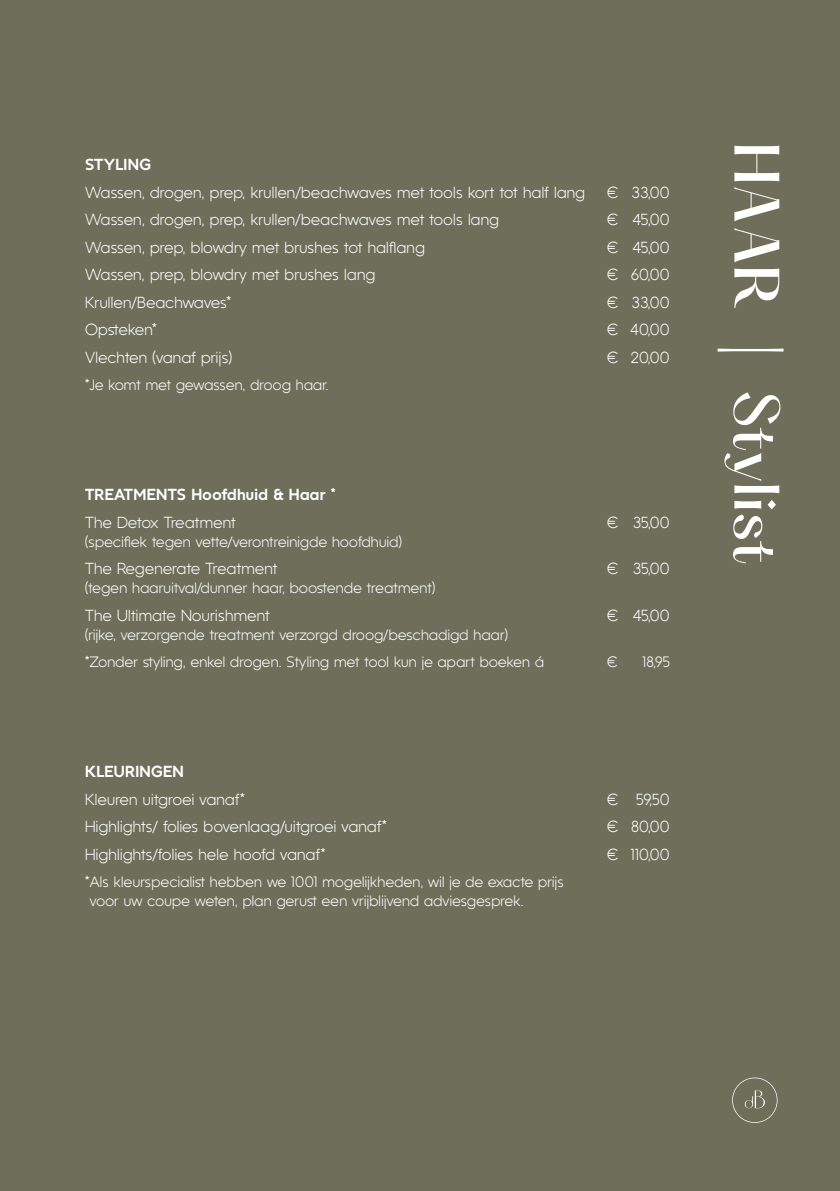
<style>
.page{position:relative;width:840px;height:1191px;background:#fff}
.page>*{position:absolute;margin:0;border:0;box-sizing:border-box;transform-origin:0 0}
.t1{font:500 56px "PP Hatton";letter-spacing:-.01em;color:#fff}
.t2{font:16px "Kontora";letter-spacing:.02em;color:#fff}
.t3{font:800 16px "Kontora";letter-spacing:.02em;color:#fff}
.t4{font:15px/27.6px "Kontora";letter-spacing:.02em;color:#fff}
</style>
<div class="page">
<div style="left:0;top:0;width:839px;height:1191px;background:#6e6e5b"></div>
<svg style="left:732px;top:1077px;width:45px;height:46px"></svg>
<p class="t3" style="left:85px;top:153px;width:67px">STYLING</p>
<p class="t2" style="left:85px;top:182px;width:501px">Wassen, drogen, prep, krullen/beachwaves met tools kort tot half lang</p>
<p class="t2" style="left:607px;top:182px;width:64px">€ 33,00</p>
<p class="t2" style="left:85px;top:209px;width:415px">Wassen, drogen, prep, krullen/beachwaves met tools lang</p>
<p class="t2" style="left:607px;top:209px;width:64px">€ 45,00</p>
<p class="t2" style="left:85px;top:237px;width:341px">Wassen, prep, blowdry met brushes tot halflang</p>
<p class="t2" style="left:607px;top:237px;width:64px">€ 45,00</p>
<p class="t2" style="left:85px;top:264px;width:291px">Wassen, prep, blowdry met brushes lang</p>
<p class="t2" style="left:607px;top:264px;width:64px">€ 60,00</p>
<p class="t2" style="left:85px;top:292px;width:148px">Krullen/Beachwaves*</p>
<p class="t2" style="left:607px;top:292px;width:64px">€ 33,00</p>
<p class="t2" style="left:85px;top:319px;width:73px">Opsteken*</p>
<p class="t2" style="left:607px;top:319px;width:64px">€ 40,00</p>
<p class="t2" style="left:85px;top:347px;width:148px">Vlechten (vanaf prijs)</p>
<p class="t2" style="left:607px;top:347px;width:64px">€ 20,00</p>
<p class="t4" style="left:85px;top:371px;width:245px">*Je komt met gewassen, droog haar.</p>
<p class="t3" style="left:85px;top:483px;width:252px">TREATMENTS Hoofdhuid &amp; Haar *</p>
<p class="t2" style="left:85px;top:512px;width:152px">The Detox Treatment</p>
<p class="t2" style="left:607px;top:512px;width:64px">€ 35,00</p>
<p class="t4" style="left:85px;top:527px;width:318px">(specifiek tegen vette/verontreinigde hoofdhuid)</p>
<p class="t2" style="left:85px;top:558px;width:194px">The Regenerate Treatment</p>
<p class="t2" style="left:607px;top:558px;width:64px">€ 35,00</p>
<p class="t4" style="left:85px;top:574px;width:351px">(tegen haaruitval/dunner haar, boostende treatment)</p>
<p class="t2" style="left:85px;top:605px;width:186px">The Ultimate Nourishment</p>
<p class="t2" style="left:607px;top:605px;width:64px">€ 45,00</p>
<p class="t4" style="left:85px;top:620px;width:460px">(rijke, verzorgende treatment verzorgd droog/beschadigd haar) *Zonder styling, enkel drogen. Styling met tool kun je apart boeken á</p>
<p class="t4" style="left:607px;top:648px;width:12px">€</p>
<p class="t4" style="left:642px;top:648px;width:29px">18,95</p>
<p class="t3" style="left:85px;top:760px;width:100px">KLEURINGEN</p>
<p class="t2" style="left:85px;top:789px;width:161px">Kleuren uitgroei vanaf*</p>
<p class="t2" style="left:607px;top:789px;width:64px">€ 59,50</p>
<p class="t2" style="left:85px;top:816px;width:303px">Highlights/ folies bovenlaag/uitgroei vanaf*</p>
<p class="t2" style="left:607px;top:816px;width:64px">€ 80,00</p>
<p class="t2" style="left:85px;top:844px;width:242px">Highlights/folies hele hoofd vanaf*</p>
<p class="t2" style="left:607px;top:844px;width:64px">€ 110,00</p>
<p class="t4" style="left:90px;top:872px;width:475px;line-height:19px;text-indent:-5px">*Als kleurspecialist hebben we 1001 mogelijkheden, wil je de exacte prijs voor uw coupe weten, plan gerust een vrijblijvend adviesgesprek.</p>
<h1 class="t1" style="left:786px;top:142px;width:425px;rotate:90deg">HAAR | Stylist</h1>
</div>
